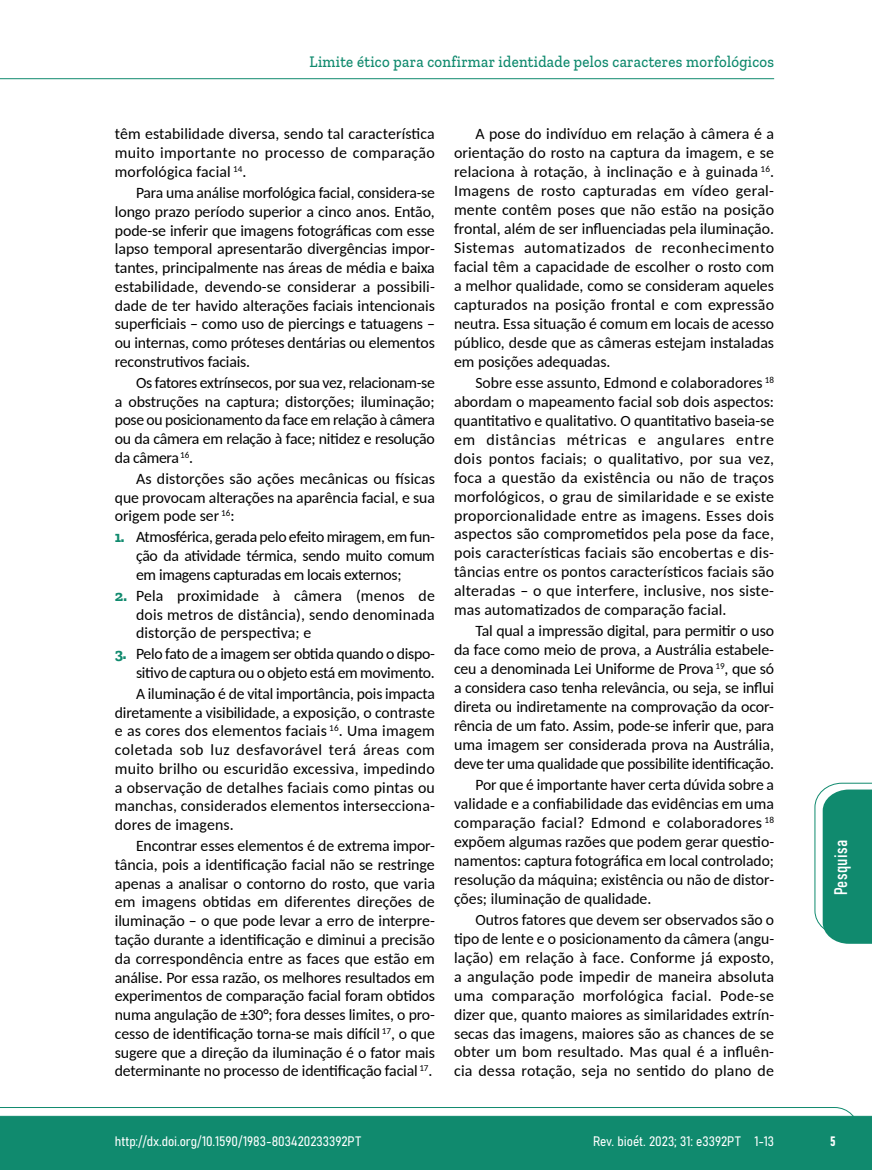
<style>
.page{position:relative;width:872px;height:1170px;background:#fff}
.page>*{position:absolute;margin:0;border:0;box-sizing:border-box;transform-origin:0 0}
.t1{font:18px "Bahnschrift";letter-spacing:.02em;color:#fff}
.t2{font:500 16.5px "Zilla Slab";letter-spacing:.02em;color:#108a6e;scale:.9 1}
.t3{font:15.75px/18.9px "Carlito";color:#000;text-align:justify}
.t4{font:15.75px/18.8px "Carlito";letter-spacing:-.02em;color:#000;text-align:right}
.t5{font:13.5px "Bahnschrift";color:#fff}
.s1{font-family:"Zilla Slab";font-weight:700;color:#108a6e}
</style>
<div class="page">
<svg style="left:0;top:1107px;width:859px;height:62px;background:#2e9880"></svg>
<hr style="left:0;top:78px;width:774px;height:1px;background:#108a6e">
<svg style="left:814px;top:782px;width:58px;height:161px"></svg>
<p class="t2" style="left:310px;top:53px;width:517px">Limite ético para confirmar identidade pelos caracteres morfológicos</p>
<p class="t3" style="left:115px;top:124px;width:321px">têm estabilidade diversa, sendo tal característica muito importante no processo de comparação morfológica facial <sup>14</sup>.</p>
<p class="t3" style="left:115px;top:183px;width:322px;text-indent:21px">Para uma análise morfológica facial, considera-se longo prazo período superior a cinco anos. Então, pode-se inferir que imagens fotográficas com esse lapso temporal apresentarão divergências impor&shy;tantes, principalmente nas áreas de média e baixa estabilidade, devendo-se considerar a possibili&shy;dade de ter havido alterações faciais intencionais superficiais – como uso de piercings e tatuagens – ou internas, como próteses dentárias ou elementos reconstrutivos faciais.</p>
<p class="t3" style="left:115px;top:372px;width:321px;text-indent:21px">Os fatores extrínsecos, por sua vez, relacionam-se a obstruções na captura; distorções; iluminação; pose ou posicionamento da face em relação à câmera ou da câmera em relação à face; nitidez e resolução da câmera <sup>16</sup>.</p>
<p class="t3" style="left:115px;top:468px;width:322px;text-indent:21px">As distorções são ações mecânicas ou físicas que provocam alterações na aparência facial, e sua origem pode ser <sup>16</sup>:</p>
<p class="t3" style="left:136px;top:527px;width:300px;text-indent:-21px"><span class="s1">1.</span> Atmosférica, gerada pelo efeito miragem, em fun&shy;ção da atividade térmica, sendo muito comum em imagens capturadas em locais externos;</p>
<p class="t3" style="left:136px;top:585px;width:300px;text-indent:-21px"><span class="s1">2.</span> Pela proximidade à câmera (menos de dois metros de distância), sendo denominada distorção de perspectiva; e</p>
<p class="t4" style="left:115px;top:643px;width:321px"><span class="s1">3.</span> Pelo fato de a imagem ser obtida quando o dispo&shy;sitivo de captura ou o objeto está em movimento.</p>
<p class="t3" style="left:115px;top:683px;width:322px;text-indent:21px">A iluminação é de vital importância, pois impacta diretamente a visibilidade, a exposição, o contraste e as cores dos elementos faciais <sup>16</sup>. Uma imagem coletada sob luz desfavorável terá áreas com muito brilho ou escuridão excessiva, impedindo a observação de detalhes faciais como pintas ou manchas, considerados elementos intersecciona&shy;dores de imagens.</p>
<p class="t3" style="left:115px;top:835px;width:322px;text-indent:21px">Encontrar esses elementos é de extrema impor&shy;tância, pois a identificação facial não se restringe apenas a analisar o contorno do rosto, que varia em imagens obtidas em diferentes direções de iluminação – o que pode levar a erro de interpre&shy;tação durante a identificação e diminui a precisão da correspondência entre as faces que estão em análise. Por essa razão, os melhores resultados em experimentos de comparação facial foram obtidos numa angulação de ±30°; fora desses limites, o pro&shy;cesso de identificação torna-se mais difícil <sup>17</sup>, o que sugere que a direção da iluminação é o fator mais determinante no processo de identificação facial <sup>17</sup>.</p>
<p class="t3" style="left:454px;top:124px;width:322px;text-indent:21px">A pose do indivíduo em relação à câmera é a orientação do rosto na captura da imagem, e se relaciona à rotação, à inclinação e à guinada <sup>16</sup>.<br>Imagens de rosto capturadas em vídeo geral&shy;mente contêm poses que não estão na posição frontal, além de ser influenciadas pela iluminação.<br>Sistemas automatizados de reconhecimento facial têm a capacidade de escolher o rosto com a melhor qualidade, como se consideram aqueles capturados na posição frontal e com expressão neutra. Essa situação é comum em locais de acesso público, desde que as câmeras estejam instaladas em posições adequadas.</p>
<p class="t3" style="left:454px;top:372px;width:322px;text-indent:21px">Sobre esse assunto, Edmond e colaboradores <sup>18 </sup>abordam o mapeamento facial sob dois aspectos: quantitativo e qualitativo. O quantitativo baseia-se em distâncias métricas e angulares entre dois pontos faciais; o qualitativo, por sua vez, foca a questão da existência ou não de traços morfológicos, o grau de similaridade e se existe proporcionalidade entre as imagens. Esses dois aspectos são comprometidos pela pose da face, pois características faciais são encobertas e dis&shy;tâncias entre os pontos característicos faciais são alteradas – o que interfere, inclusive, nos siste&shy;mas automatizados de comparação facial.</p>
<p class="t3" style="left:454px;top:621px;width:321px;text-indent:21px">Tal qual a impressão digital, para permitir o uso da face como meio de prova, a Austrália estabele&shy;ceu a denominada Lei Uniforme de Prova <sup>19</sup>, que só a considera caso tenha relevância, ou seja, se influi direta ou indiretamente na comprovação da ocor&shy;rência de um fato. Assim, pode-se inferir que, para uma imagem ser considerada prova na Austrália, deve ter uma qualidade que possibilite identificação.</p>
<p class="t3" style="left:454px;top:774px;width:321px;text-indent:21px">Por que é importante haver certa dúvida sobre a validade e a confiabilidade das evidências em uma comparação facial? Edmond e colaboradores <sup>18 </sup>expõem algumas razões que podem gerar questio&shy;namentos: captura fotográfica em local controlado; resolução da máquina; existência ou não de distor&shy;ções; iluminação de qualidade.</p>
<p class="t3" style="left:454px;top:909px;width:322px;text-indent:21px">Outros fatores que devem ser observados são o tipo de lente e o posicionamento da câmera (angu&shy;lação) em relação à face. Conforme já exposto, a angulação pode impedir de maneira absoluta uma comparação morfológica facial. Pode-se dizer que, quanto maiores as similaridades extrín&shy;secas das imagens, maiores são as chances de se obter um bom resultado. Mas qual é a influên&shy;cia dessa rotação, seja no sentido do plano de</p>
<p class="t1" style="left:827px;top:895px;width:57px;rotate:-90deg">Pesquisa</p>
<p class="t5" style="left:115px;top:1131px;width:248px">http://dx.doi.org/10.1590/1983-803420233392PT</p>
<p class="t5" style="left:593px;top:1131px;width:182px">Rev. bioét. 2023; 31: e3392PT 1-13</p>
<p class="t5" style="left:830px;top:1130px;width:7px">5</p>
</div>
